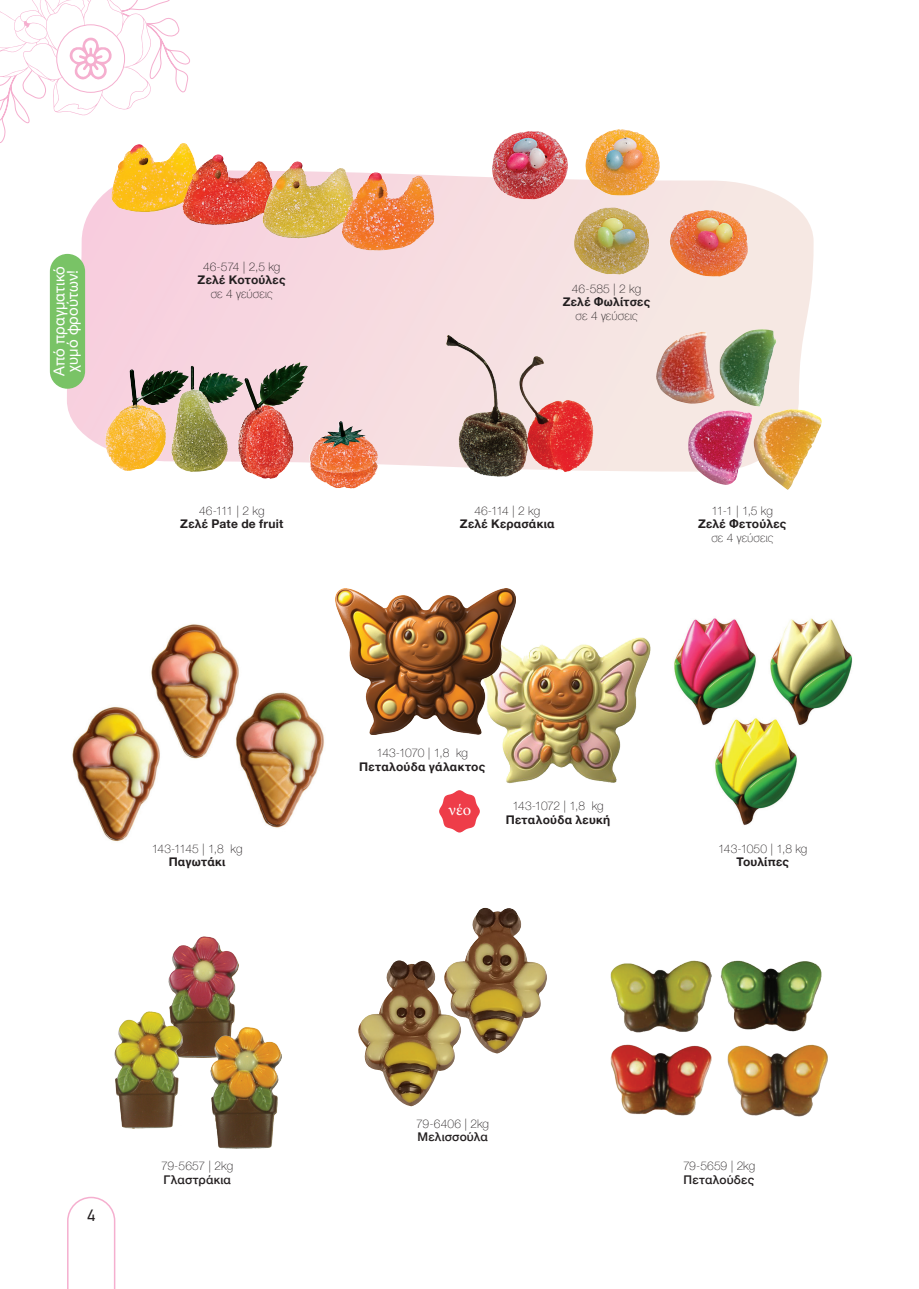
<style>
.page{position:relative;width:919px;height:1289px;background:#fff}
.page>*{position:absolute;margin:0;border:0;box-sizing:border-box;transform-origin:0 0}
.t1{font:16.5px "Minion Pro";color:#fff}
.t2{font:16.5px "PF Din Text";color:#231f20}
.Paragraph_Style_1{font:15px "Helvetica Neue";letter-spacing:.01em;color:#fff}
.Paragraph_Style_1-2{font:700 12px/13.5px "Helvetica Neue";letter-spacing:.02em;color:#231f20;text-align:center}
.Paragraph_Style_1-3{font:100 12px "Helvetica Neue";color:#231f20}
.Paragraph_Style_1-4{font:500 12px "Helvetica Neue";letter-spacing:.015em;color:#231f20}
.Paragraph_Style_1-5{font:100 12px "Helvetica Neue";letter-spacing:-.035em;color:#231f20}
.Paragraph_Style_1-6{font:100 12px "Helvetica Neue";letter-spacing:-.04em;color:#231f20}
.s1{font-weight:100}
</style>
<div class="page">
<svg style="left:0;top:0;width:190px;height:144px"></svg>
<svg style="left:67px;top:170px;width:746px;height:301px;background:#efcec7"></svg>
<img style="left:473px;top:637px;width:177px;height:146px">
<img style="left:112px;top:144px;width:87px;height:79px">
<img style="left:497px;top:129px;width:162px;height:66px">
<img style="left:574px;top:208px;width:131px;height:66px">
<img style="left:240px;top:363px;width:58px;height:67px">
<img style="left:440px;top:330px;width:154px;height:147px">
<img style="left:655px;top:331px;width:59px;height:73px">
<img style="left:719px;top:329px;width:57px;height:77px">
<img style="left:688px;top:410px;width:64px;height:75px">
<img style="left:752px;top:409px;width:70px;height:81px">
<img style="left:72px;top:624px;width:253px;height:218px">
<img style="left:674px;top:618px;width:179px;height:207px">
<img style="left:358px;top:960px;width:97px;height:146px">
<img style="left:444px;top:907px;width:103px;height:146px">
<img style="left:168px;top:936px;width:71px;height:121px">
<img style="left:210px;top:1025px;width:71px;height:122px">
<img style="left:114px;top:1011px;width:68px;height:117px">
<img style="left:727px;top:1044px;width:100px;height:72px">
<img style="left:720px;top:960px;width:101px;height:71px">
<img style="left:610px;top:960px;width:101px;height:72px">
<img style="left:610px;top:1044px;width:101px;height:71px">
<img style="left:336px;top:588px;width:179px;height:146px">
<div style="left:50px;top:254px;width:35px;height:135px;background:#79c366;border-radius:18px"></div>
<svg style="left:439px;top:790px;width:41px;height:42px"></svg>
<svg style="left:67px;top:1196px;width:48px;height:92px"></svg>
<p class="Paragraph_Style_1" style="left:48px;top:376px;width:111px;rotate:-90deg">Από πραγματικό</p>
<p class="Paragraph_Style_1" style="left:62px;top:371px;width:103px;rotate:-90deg">χυμό φρούτων!</p>
<p class="Paragraph_Style_1-3" style="left:203px;top:257px;width:79px">46-574 | 2,5 kg</p>
<p class="Paragraph_Style_1-2" style="left:197px;top:273px;width:90px">Ζελέ Κοτούλες</p>
<p class="Paragraph_Style_1-3" style="left:211px;top:284px;width:63px">σε 4 γεύσεις</p>
<p class="Paragraph_Style_1-3" style="left:199px;top:501px;width:67px">46-111 | 2 kg</p>
<p class="Paragraph_Style_1-2" style="left:180px;top:517px;width:105px">Ζελέ Pate de fruit</p>
<p class="Paragraph_Style_1-3" style="left:571px;top:279px;width:71px">46-585 | 2 kg</p>
<p class="Paragraph_Style_1-2" style="left:562px;top:295px;width:89px">Ζελέ Φωλίτσες</p>
<p class="Paragraph_Style_1-3" style="left:575px;top:306px;width:63px">σε 4 γεύσεις</p>
<p class="Paragraph_Style_1-3" style="left:474px;top:501px;width:67px">46-114 | 2 kg</p>
<p class="Paragraph_Style_1-2" style="left:460px;top:517px;width:96px">Ζελέ Κερασάκια</p>
<p class="Paragraph_Style_1-2" style="left:698px;top:504px;width:90px"><span class="s1">11-1 | 1,5 kg<br></span>Ζελέ Φετούλες</p>
<p class="Paragraph_Style_1-3" style="left:711px;top:528px;width:63px">σε 4 γεύσεις</p>
<p class="Paragraph_Style_1-6" style="left:152px;top:839px;width:92px">143-1145 | 1,8 kg</p>
<p class="Paragraph_Style_1-2" style="left:169px;top:855px;width:58px">Παγωτάκι</p>
<p class="Paragraph_Style_1-5" style="left:376px;top:744px;width:93px">143-1070 | 1,8 kg</p>
<p class="Paragraph_Style_1-2" style="left:359px;top:760px;width:128px">Πεταλούδα γάλακτος</p>
<p class="t1" style="left:448px;top:799px;width:25px">νέο</p>
<p class="Paragraph_Style_1-5" style="left:512px;top:797px;width:93px">143-1072 | 1,8 kg</p>
<p class="Paragraph_Style_1-2" style="left:505px;top:813px;width:106px">Πεταλούδα λευκή</p>
<p class="Paragraph_Style_1-3" style="left:718px;top:839px;width:91px">143-1050 | 1,8 kg</p>
<p class="Paragraph_Style_1-2" style="left:736px;top:855px;width:54px">Τουλίπες</p>
<h1 class="t2" style="left:87px;top:1205px;width:9px">4</h1>
<p class="Paragraph_Style_1-3" style="left:161px;top:1156px;width:74px">79-5657 | 2kg</p>
<p class="Paragraph_Style_1-4" style="left:163px;top:1169px;width:69px">Γλαστράκια</p>
<p class="Paragraph_Style_1-3" style="left:416px;top:1114px;width:74px">79-6406 | 2kg</p>
<p class="Paragraph_Style_1-4" style="left:417px;top:1127px;width:72px">Μελισσούλα</p>
<p class="Paragraph_Style_1-3" style="left:683px;top:1156px;width:74px">79-5659 | 2kg</p>
<p class="Paragraph_Style_1-4" style="left:683px;top:1169px;width:73px">Πεταλούδες</p>
</div>
